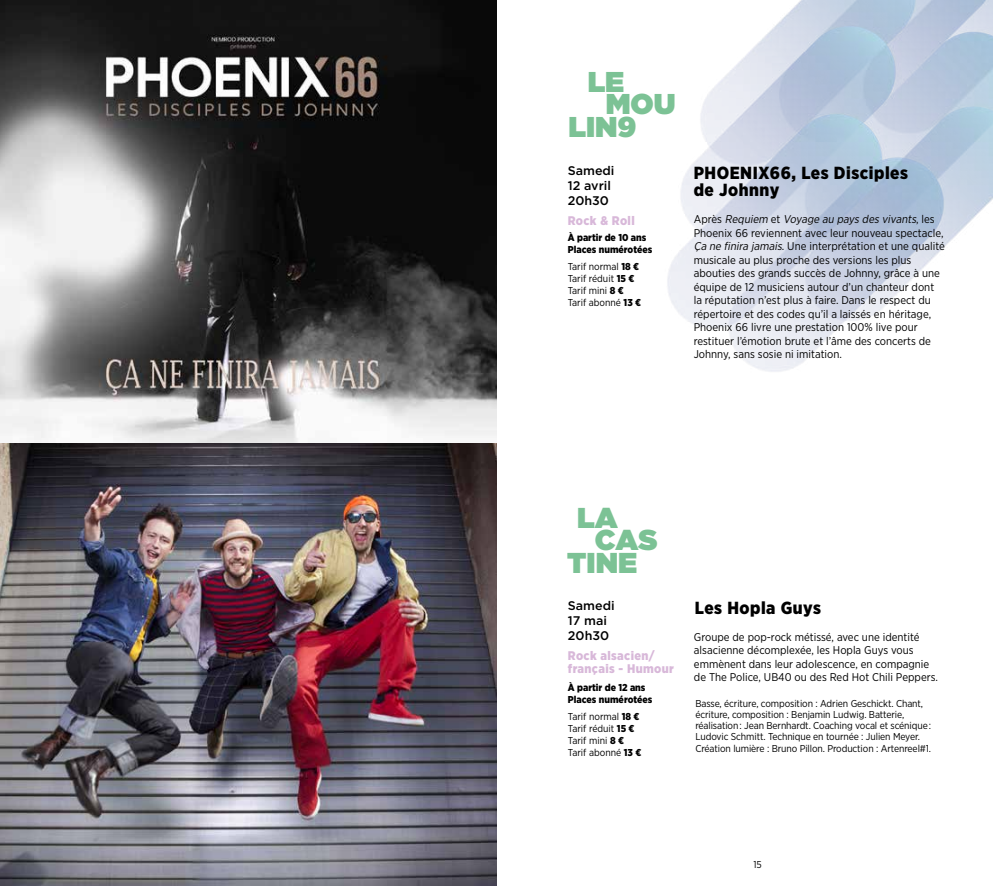
<style>
.page{position:relative;width:993px;height:886px;background:#fff}
.page>*{position:absolute;margin:0;border:0;box-sizing:border-box;transform-origin:0 0}
.t1{font:900 28.75px "Gotham";color:#7cc295}
.t2{font:900 28.62px "Gotham";color:#7cc295}
.t3{font:900 17.5px/17.5px "Gotham Narrow";letter-spacing:.03em;color:#000}
.t4{font:900 12.5px/13.8px "Gotham Narrow";letter-spacing:.03em;color:#d8b8d9}
.t5{font:500 12.5px/15px "Gotham";color:#000}
.t6{font:11.25px/13.5px "Gotham Narrow";color:#000}
.t7{font:10px/12px "Gotham Narrow";letter-spacing:-.01em;color:#000}
.t8{font:900 10px/12px "Gotham Narrow";color:#000}
.s1{font-weight:900}
.s2{font-style:italic}
</style>
<div class="page">
<img style="left:0;top:0;width:496px;height:886px">
<img style="left:667px;top:0;width:325px;height:372px">
<h2 class="t2" style="left:587px;top:61px;width:38px">LE</h2>
<h2 class="t2" style="left:605px;top:84px;width:71px">MOU</h2>
<h2 class="t2" style="left:568px;top:106px;width:69px">LIN9</h2>
<p class="t5" style="left:567px;top:163px;width:48px">Samedi<br>12 avril<br>20h30</p>
<p class="t4" style="left:567px;top:213px;width:68px">Rock &amp; Roll</p>
<p class="t8" style="left:567px;top:232px;width:86px">À partir de 10 ans<br>Places numérotées</p>
<p class="t7" style="left:567px;top:261px;width:75px">Tarif normal <span class="s1">18 €<br></span>Tarif réduit <span class="s1">15 €<br></span>Tarif mini <span class="s1">8 €<br></span>Tarif abonné <span class="s1">13 €</span></p>
<h3 class="t3" style="left:693px;top:164px;width:216px">PHOENIX66, Les Disciples de Johnny</h3>
<p class="t6" style="left:693px;top:212px;width:252px">A p r è s <span class="s2">Requiem</span> e t <span class="s2">Voyage au pays des vivants</span>, l e s Phoenix 66 reviennent avec leur nouveau spectacle, <span class="s2">Ça ne finira jamais</span>. Une interprétation et une qualité musicale au plus proche des versions les plus abouties des grands succès de Johnny, grâce à une équipe de 12 musiciens autour d’un chanteur dont la réputation n’est plus à faire. Dans le respect du répertoire et des codes qu’il a laissés en héritage, Phoenix 66 livre une prestation 100% live pour restituer l’émotion brute et l’âme des concerts de Johnny, sans sosie ni imitation.</p>
<h1 class="t1" style="left:577px;top:497px;width:42px">LA</h1>
<h1 class="t1" style="left:594px;top:519px;width:64px">CAS</h1>
<h1 class="t1" style="left:567px;top:542px;width:71px">TINE</h1>
<p class="t5" style="left:567px;top:598px;width:48px">Samedi<br>17 mai<br>20h30</p>
<p class="t4" style="left:567px;top:648px;width:107px">Rock alsacien/ français - Humour</p>
<p class="t7" style="left:567px;top:710px;width:75px">Tarif normal <span class="s1">18 €<br></span>Tarif réduit <span class="s1">15 €<br></span>Tarif mini <span class="s1">8 €<br></span>Tarif abonné <span class="s1">13 €</span></p>
<p class="t8" style="left:567px;top:681px;width:86px">À partir de 12 ans<br>Places numérotées</p>
<h3 class="t3" style="left:694px;top:598px;width:128px">Les Hopla Guys</h3>
<p class="t6" style="left:693px;top:630px;width:245px">Groupe de pop-rock métissé, avec une identité alsacienne décomplexée, les Hopla Guys vous emmènent dans leur adolescence, en compagnie de The Police, UB40 ou des Red Hot Chili Peppers.</p>
<p class="t7" style="left:695px;top:697px;width:237px;line-height:11.2px">Basse, écriture, composition : Adrien Geschickt. Chant, écriture, composition : Benjamin Ludwig. Batterie, réalisation : Jean Bernhardt. Coaching vocal et scénique :<br>Ludovic Schmitt. Technique en tournée : Julien Meyer.<br>Création lumière : Bruno Pillon. Production : Artenreel#1.</p>
<p class="t7" style="left:753px;top:858px;width:10px">15</p>
</div>
